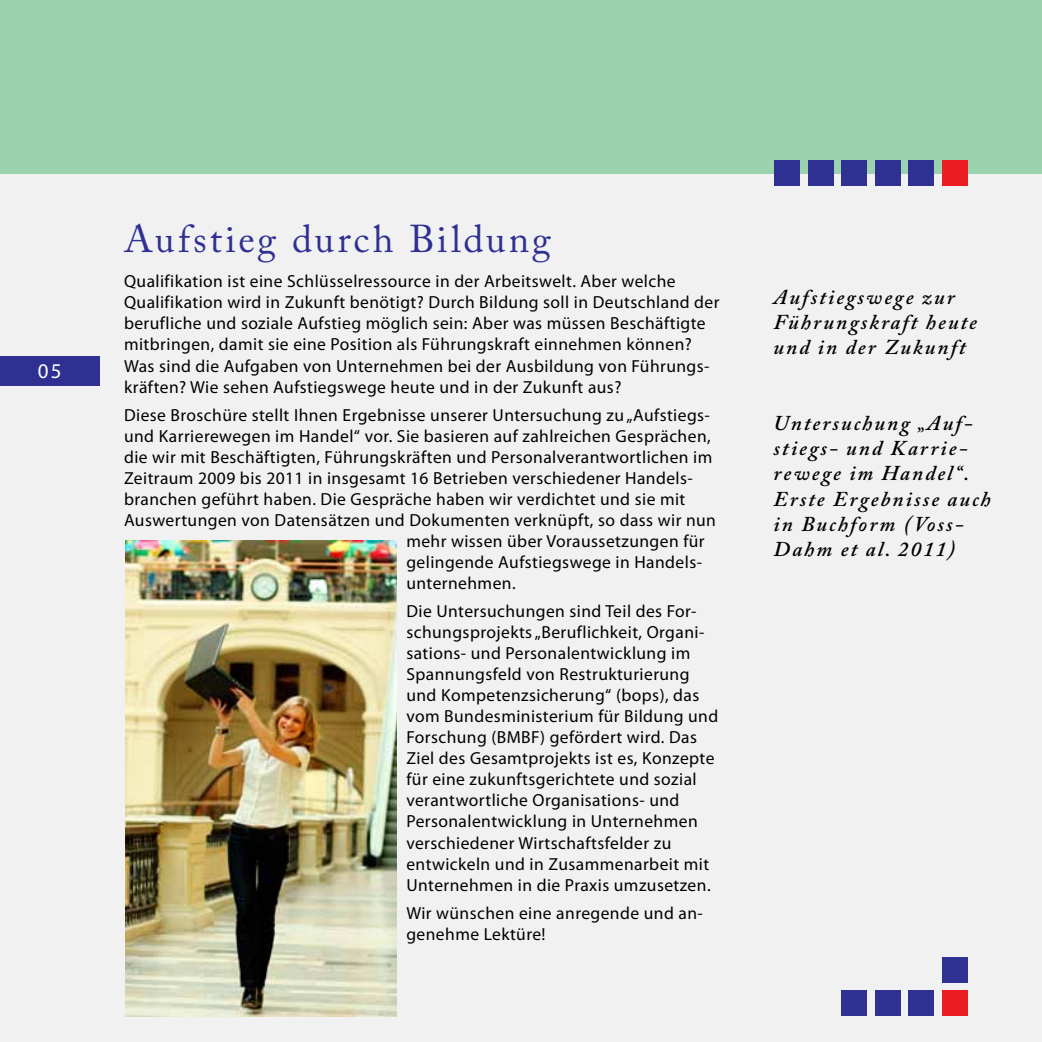
<style>
.page{position:relative;width:1042px;height:1042px;background:#fff}
.page>*{position:absolute;margin:0;border:0;box-sizing:border-box;transform-origin:0 0}
.t1{font:38.5px "Adobe Caslon Pro";letter-spacing:.075em;color:#2e3092}
.t2{font:italic 600 21px/25.2px "Adobe Caslon Pro";letter-spacing:.1em;color:#000}
.t3{font:21px "Myriad Pro";color:#fff}
.t4{font:17.5px/21px "Myriad Pro";letter-spacing:.025em;color:#000}
</style>
<div class="page">
<div style="left:0;top:174px;width:1042px;height:868px;background:#f1f1f2"></div>
<div style="left:0;top:0;width:1042px;height:174px;background:#9bd3ae"></div>
<div style="left:0;top:356px;width:99px;height:29px;background:#2e3092"></div>
<div style="left:941px;top:160px;width:26px;height:26px;background:#ed1d24"></div>
<div style="left:908px;top:160px;width:26px;height:26px;background:#2e3092"></div>
<div style="left:874px;top:160px;width:26px;height:26px;background:#2e3092"></div>
<div style="left:841px;top:160px;width:26px;height:26px;background:#2e3092"></div>
<div style="left:807px;top:160px;width:26px;height:26px;background:#2e3092"></div>
<div style="left:774px;top:160px;width:26px;height:26px;background:#2e3092"></div>
<div style="left:941px;top:956px;width:26px;height:26px;background:#2e3092"></div>
<div style="left:941px;top:990px;width:26px;height:26px;background:#ed1d24"></div>
<div style="left:908px;top:990px;width:26px;height:26px;background:#2e3092"></div>
<div style="left:874px;top:990px;width:26px;height:26px;background:#2e3092"></div>
<div style="left:841px;top:990px;width:26px;height:26px;background:#2e3092"></div>
<div style="left:0;top:990px;width:68px;height:26px;background:#f1f1f2"></div>
<img style="left:125px;top:541px;width:271px;height:475px">
<p class="t3" style="left:38px;top:358px;width:25px">05</p>
<h1 class="t1" style="left:124px;top:216px;width:428px">Aufstieg durch Bildung</h1>
<p class="t4" style="left:124px;top:271px;width:597px">Qualifikation ist eine Schlüsselressource in der Arbeitswelt. Aber welche Qualifikation wird in Zukunft benötigt? Durch Bildung soll in Deutschland der berufliche und soziale Aufstieg möglich sein: Aber was müssen Beschäftigte mitbringen, damit sie eine Position als Führungskraft einnehmen können?<br>Was sind die Aufgaben von Unternehmen bei der Ausbildung von Führungs&shy;kräften? Wie sehen Aufstiegswege heute und in der Zukunft aus?</p>
<p class="t4" style="left:124px;top:404px;width:587px">Diese Broschüre stellt Ihnen Ergebnisse unserer Untersuchung zu „Aufstiegs-</p>
<p class="t4" style="left:124px;top:425px;width:588px">und Karrierewegen im Handel“ vor. Sie basieren auf zahlreichen Gesprächen,</p>
<p class="t4" style="left:124px;top:446px;width:590px">die wir mit Beschäftigten, Führungskräften und Personalverantwortlichen im</p>
<p class="t4" style="left:124px;top:467px;width:570px">Zeitraum 2009 bis 2011 in insgesamt 16 Betrieben verschiedener Handels-</p>
<p class="t4" style="left:124px;top:488px;width:563px">branchen geführt haben. Die Gespräche haben wir verdichtet und sie mit</p>
<p class="t4" style="left:124px;top:509px;width:593px">Auswertungen von Datensätzen und Dokumenten verknüpft, so dass wir nun</p>
<p class="t4" style="left:406px;top:530px;width:300px">mehr wissen über Voraussetzungen für</p>
<p class="t4" style="left:406px;top:551px;width:297px">gelingende Aufstiegswege in Handels-</p>
<p class="t4" style="left:406px;top:572px;width:111px">unternehmen.</p>
<p class="t4" style="left:406px;top:601px;width:313px">Die Untersuchungen sind Teil des For&shy;schungsprojekts „Beruflichkeit, Organi&shy;sations- und Personalentwicklung im Spannungsfeld von Restrukturierung und Kompetenzsicherung“ (bops), das vom Bundesministerium für Bildung und Forschung (BMBF) gefördert wird. Das Ziel des Gesamtprojekts ist es, Konzepte für eine zukunftsgerichtete und sozial verantwortliche Organisations- und Personalentwicklung in Unternehmen verschiedener Wirtschaftsfelder zu entwickeln und in Zusammenarbeit mit Unternehmen in die Praxis umzusetzen.</p>
<p class="t4" style="left:406px;top:902px;width:298px">Wir wünschen eine anregende und an&shy;genehme Lektüre!</p>
<p class="t2" style="left:773px;top:284px;width:205px">Aufstiegswege zur<br>Führungskraft heute und in der Zukunft</p>
<p class="t2" style="left:773px;top:410px;width:219px">Untersuchung „Auf&shy;stiegs- und Karrie&shy;rewege im Handel“.<br>Erste Ergebnisse auch in Buchform (Voss-<br>Dahm et al. 2011)</p>
</div>
